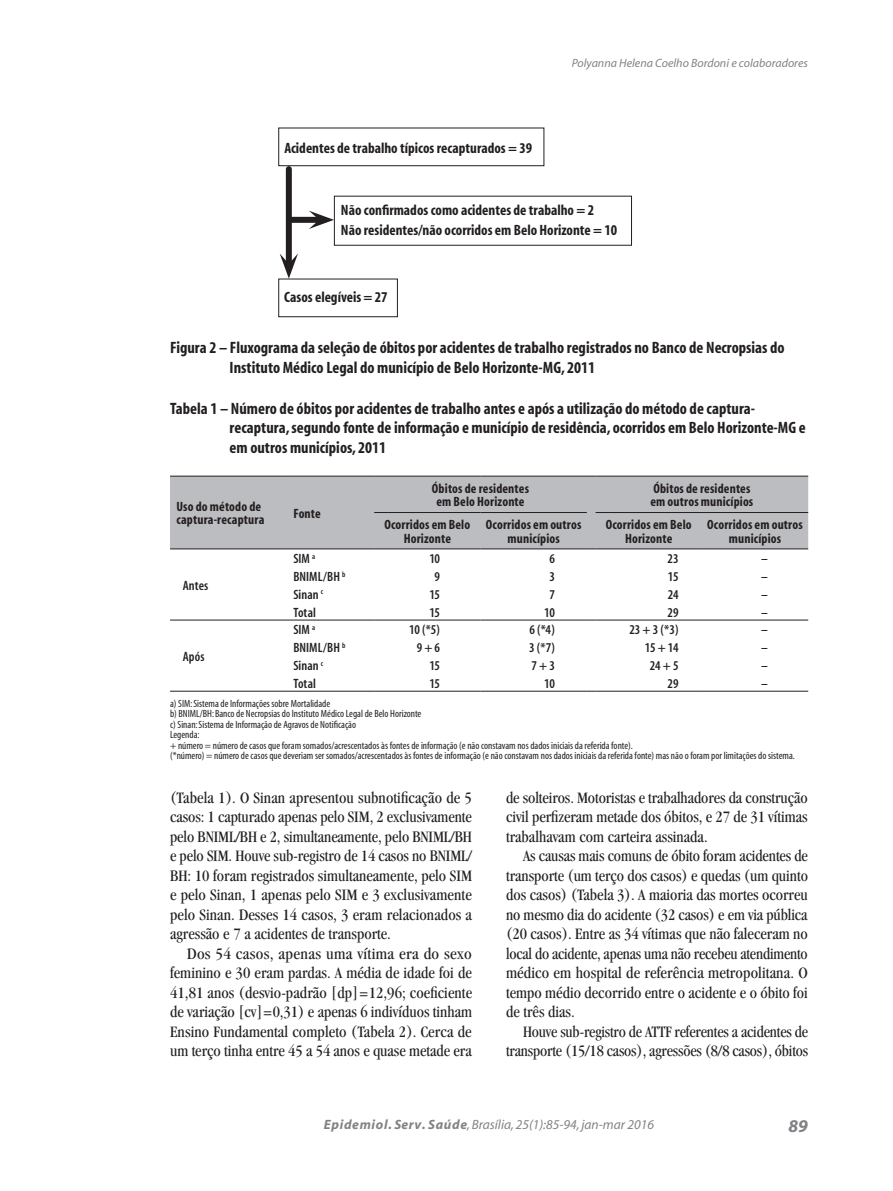
<style>
.page{position:relative;width:893px;height:1191px;background:#fff}
.page>*{position:absolute;margin:0;border:0;box-sizing:border-box;transform-origin:0 0}
.t1{font:italic 700 18px "Myriad";color:#808285}
.Texto_Corrido{font:condensed 16.5px/19.5px "Garamond";color:#231f20;text-align:justify}
.Titulo_da_tabela{font:700 condensed 16.5px/19.5px "Myriad";color:#231f20}
.Texto_Corrido-2{font:condensed 16.5px/19.5px "Garamond";color:#231f20;text-align:justify;scale:1.04 1}
.Titulo_da_tabela-2{font:700 condensed 15px "Myriad";color:#231f20}
.Garganta_Centralizad{font:700 condensed 13.5px/13.5px "Myriad";letter-spacing:.01em;color:#231f20;text-align:center}
.Tabela_Miolo_Dir{font:600 condensed 13.5px "Myriad";color:#231f20}
.t2{font:italic 13.5px "Myriad";color:#808285}
.Garganta_coluna_1{font:700 condensed 13.5px "Myriad";letter-spacing:.01em;color:#231f20}
.Tabela_coluna_1{font:600 condensed 13.5px "Myriad";letter-spacing:.005em;color:#231f20}
.Cab_Dir_Autores{font:italic 12px "Myriad";color:#808285}
.Observ__e_fontes_1{font:condensed 10.5px "Myriad";color:#231f20}
.s1{font-weight:700}
</style>
<div class="page">
<div style="left:170px;top:476px;width:115px;height:73px;background:#bcbdc0"></div>
<hr style="left:170px;top:476px;width:115px;height:1px;background:#231f20">
<hr style="left:170px;top:620px;width:115px;height:1px;background:#231f20">
<hr style="left:285px;top:620px;width:89px;height:1px;background:#231f20">
<hr style="left:374px;top:620px;width:106px;height:1px;background:#231f20">
<hr style="left:480px;top:620px;width:107px;height:1px;background:#231f20">
<hr style="left:596px;top:620px;width:106px;height:1px;background:#231f20">
<hr style="left:702px;top:620px;width:106px;height:1px;background:#231f20">
<hr style="left:170px;top:548px;width:115px;height:1px;background:#231f20">
<div style="left:285px;top:476px;width:523px;height:73px;background:#bcbdc0"></div>
<hr style="left:596px;top:548px;width:106px;height:1px;background:#231f20">
<hr style="left:702px;top:548px;width:106px;height:1px;background:#231f20">
<hr style="left:170px;top:691px;width:115px;height:1px;background:#231f20">
<hr style="left:285px;top:691px;width:89px;height:1px;background:#231f20">
<hr style="left:374px;top:691px;width:106px;height:1px;background:#231f20">
<hr style="left:480px;top:691px;width:107px;height:1px;background:#231f20">
<hr style="left:596px;top:691px;width:106px;height:1px;background:#231f20">
<hr style="left:702px;top:691px;width:106px;height:1px;background:#231f20">
<hr style="left:374px;top:512px;width:106px;height:1px;background:#231f20">
<hr style="left:480px;top:512px;width:107px;height:1px;background:#231f20">
<hr style="left:596px;top:512px;width:106px;height:1px;background:#231f20">
<hr style="left:702px;top:512px;width:106px;height:1px;background:#231f20">
<div style="left:278px;top:128px;width:266px;height:38px;border:1px solid #231f20"></div>
<div style="left:334px;top:196px;width:298px;height:50px;border:1px solid #231f20"></div>
<div style="left:278px;top:279px;width:120px;height:38px;border:1px solid #231f20"></div>
<div style="left:286px;top:169px;width:6px;height:95px;background:#231f20"></div>
<svg style="left:280px;top:253px;width:18px;height:26px"></svg>
<div style="left:289px;top:217px;width:30px;height:6px;background:#231f20"></div>
<svg style="left:309px;top:211px;width:25px;height:18px"></svg>
<p class="Titulo_da_tabela-2" style="left:284px;top:140px;width:249px">Acidentes de trabalho típicos recapturados = 39</p>
<p class="Cab_Dir_Autores" style="left:572px;top:57px;width:238px">Polyanna Helena Coelho Bordoni e colaboradores</p>
<p class="Titulo_da_tabela-2" style="left:341px;top:203px;width:255px">Não confirmados como acidentes de trabalho = 2</p>
<p class="Titulo_da_tabela-2" style="left:341px;top:222px;width:278px">Não residentes/não ocorridos em Belo Horizonte = 10</p>
<p class="Titulo_da_tabela-2" style="left:284px;top:289px;width:105px">Casos elegíveis = 27</p>
<p class="Titulo_da_tabela" style="left:230px;top:338px;width:557px;text-indent:-60px">Figura 2 – Fluxograma da seleção de óbitos por acidentes de trabalho registrados no Banco de Necropsias do<br>Instituto Médico Legal do município de Belo Horizonte-MG, 2011</p>
<p class="Titulo_da_tabela" style="left:230px;top:399px;width:578px;text-indent:-60px">Tabela 1 – Número de óbitos por acidentes de trabalho antes e após a utilização do método de captura&shy;recaptura, segundo fonte de informação e município de residência, ocorridos em Belo Horizonte-MG e em outros municípios, 2011</p>
<p class="Garganta_coluna_1" style="left:176px;top:499px;width:86px">Uso do método de</p>
<p class="Garganta_coluna_1" style="left:176px;top:513px;width:89px">captura-recaptura</p>
<p class="Tabela_coluna_1" style="left:183px;top:579px;width:27px">Antes</p>
<p class="Garganta_Centralizad" style="left:293px;top:507px;width:29px">Fonte</p>
<p class="Garganta_Centralizad" style="left:432px;top:482px;width:99px">Óbitos de residentes</p>
<p class="Garganta_Centralizad" style="left:436px;top:495px;width:90px">em Belo Horizonte</p>
<p class="Garganta_Centralizad" style="left:653px;top:482px;width:99px">Óbitos de residentes</p>
<p class="Garganta_Centralizad" style="left:650px;top:495px;width:104px">em outros municípios</p>
<p class="Garganta_Centralizad" style="left:384px;top:518px;width:87px">Ocorridos em Belo<br>Horizonte</p>
<p class="Garganta_Centralizad" style="left:486px;top:518px;width:97px">Ocorridos em outros municípios</p>
<p class="Garganta_Centralizad" style="left:606px;top:518px;width:87px">Ocorridos em Belo<br>Horizonte</p>
<p class="Garganta_Centralizad" style="left:707px;top:518px;width:97px">Ocorridos em outros municípios</p>
<p class="Tabela_Miolo_Dir" style="left:293px;top:552px;width:23px">SIM <sup>a</sup></p>
<p class="Tabela_Miolo_Dir" style="left:429px;top:552px;width:12px">10</p>
<p class="Tabela_Miolo_Dir" style="left:549px;top:552px;width:7px">6</p>
<p class="Tabela_Miolo_Dir" style="left:667px;top:552px;width:13px">23</p>
<p class="Tabela_Miolo_Dir" style="left:761px;top:552px;width:8px">–</p>
<p class="Tabela_Miolo_Dir" style="left:293px;top:570px;width:54px">BNIML/BH <sup>b</sup></p>
<p class="Tabela_Miolo_Dir" style="left:435px;top:570px;width:7px">9</p>
<p class="Tabela_Miolo_Dir" style="left:549px;top:570px;width:7px">3</p>
<p class="Tabela_Miolo_Dir" style="left:668px;top:570px;width:12px">15</p>
<p class="Tabela_Miolo_Dir" style="left:761px;top:570px;width:8px">–</p>
<p class="Tabela_Miolo_Dir" style="left:293px;top:587px;width:31px">Sinan <sup>c</sup></p>
<p class="Tabela_Miolo_Dir" style="left:430px;top:587px;width:12px">15</p>
<p class="Tabela_Miolo_Dir" style="left:549px;top:587px;width:7px">7</p>
<p class="Tabela_Miolo_Dir" style="left:668px;top:587px;width:12px">24</p>
<p class="Tabela_Miolo_Dir" style="left:761px;top:587px;width:8px">–</p>
<p class="Tabela_Miolo_Dir" style="left:293px;top:605px;width:24px">Total</p>
<p class="Tabela_Miolo_Dir" style="left:430px;top:605px;width:12px">15</p>
<p class="Tabela_Miolo_Dir" style="left:544px;top:605px;width:12px">10</p>
<p class="Tabela_Miolo_Dir" style="left:667px;top:605px;width:13px">29</p>
<p class="Tabela_Miolo_Dir" style="left:761px;top:605px;width:8px">–</p>
<p class="Tabela_Miolo_Dir" style="left:293px;top:623px;width:23px">SIM <sup>a</sup></p>
<p class="Tabela_Miolo_Dir" style="left:409px;top:623px;width:32px">10 (*5)</p>
<p class="Tabela_Miolo_Dir" style="left:529px;top:623px;width:27px">6 (*4)</p>
<p class="Tabela_Miolo_Dir" style="left:629px;top:623px;width:51px">23 + 3 (*3)</p>
<p class="Tabela_Miolo_Dir" style="left:761px;top:623px;width:8px">–</p>
<p class="Tabela_Miolo_Dir" style="left:293px;top:641px;width:54px">BNIML/BH <sup>b</sup></p>
<p class="Tabela_Miolo_Dir" style="left:417px;top:641px;width:25px">9 + 6</p>
<p class="Tabela_Miolo_Dir" style="left:529px;top:641px;width:27px">3 (*7)</p>
<p class="Tabela_Miolo_Dir" style="left:645px;top:641px;width:35px">15 + 14</p>
<p class="Tabela_Miolo_Dir" style="left:761px;top:641px;width:8px">–</p>
<p class="Tabela_Miolo_Dir" style="left:293px;top:659px;width:31px">Sinan <sup>c</sup></p>
<p class="Tabela_Miolo_Dir" style="left:430px;top:659px;width:12px">15</p>
<p class="Tabela_Miolo_Dir" style="left:532px;top:659px;width:25px">7 + 3</p>
<p class="Tabela_Miolo_Dir" style="left:650px;top:659px;width:30px">24 + 5</p>
<p class="Tabela_Miolo_Dir" style="left:761px;top:659px;width:8px">–</p>
<p class="Tabela_Miolo_Dir" style="left:293px;top:676px;width:24px">Total</p>
<p class="Tabela_Miolo_Dir" style="left:430px;top:676px;width:12px">15</p>
<p class="Tabela_Miolo_Dir" style="left:544px;top:676px;width:12px">10</p>
<p class="Tabela_Miolo_Dir" style="left:667px;top:676px;width:13px">29</p>
<p class="Tabela_Miolo_Dir" style="left:761px;top:676px;width:8px">–</p>
<p class="Observ__e_fontes_1" style="left:170px;top:698px;width:162px">a) SIM: Sistema de Informações sobre Mortalidade</p>
<p class="Observ__e_fontes_1" style="left:170px;top:708px;width:253px">b) BNIML/BH: Banco de Necropsias do Instituto Médico Legal de Belo Horizonte</p>
<p class="Observ__e_fontes_1" style="left:170px;top:719px;width:188px">c) Sinan: Sistema de Informação de Agravos de Notificação</p>
<p class="Observ__e_fontes_1" style="left:170px;top:729px;width:31px">Legenda:</p>
<p class="Observ__e_fontes_1" style="left:170px;top:740px;width:464px">+ número = número de casos que foram somados/acrescentados às fontes de informação (e não constavam nos dados iniciais da referida fonte).</p>
<p class="Observ__e_fontes_1" style="left:170px;top:750px;width:626px">(*número) = número de casos que deveriam ser somados/acrescentados às fontes de informação (e não constavam nos dados iniciais da referida fonte) mas não o foram por limitações do sistema.</p>
<p class="Tabela_coluna_1" style="left:183px;top:650px;width:23px">Após</p>
<p class="Texto_Corrido" style="left:170px;top:787px;width:303px">(Tabela 1). O Sinan apresentou subnotificação de 5 casos: 1 capturado apenas pelo SIM, 2 exclusivamente pelo BNIML/BH e 2, simultaneamente, pelo BNIML/BH e pelo SIM. Houve sub-registro de 14 casos no BNIML/ BH: 10 foram registrados simultaneamente, pelo SIM e pelo Sinan, 1 apenas pelo SIM e 3 exclusivamente pelo Sinan. Desses 14 casos, 3 eram relacionados a agressão e 7 a acidentes de transporte.</p>
<p class="Texto_Corrido-2" style="left:170px;top:943px;width:292px;text-indent:17px">Dos 54 casos, apenas uma vítima era do sexo feminino e 30 eram pardas. A média de idade foi de 41,81 anos (desvio-padrão [dp]=12,96; coeficiente de variação [cv]=0,31) e apenas 6 indivíduos tinham Ensino Fundamental completo (Tabela 2). Cerca de um terço tinha entre 45 a 54 anos e quase metade era</p>
<p class="Texto_Corrido" style="left:506px;top:787px;width:303px">de solteiros. Motoristas e trabalhadores da construção civil perfizeram metade dos óbitos, e 27 de 31 vítimas trabalhavam com carteira assinada.</p>
<p class="Texto_Corrido" style="left:506px;top:846px;width:303px;text-indent:17px">As causas mais comuns de óbito foram acidentes de transporte (um terço dos casos) e quedas (um quinto dos casos) (Tabela 3). A maioria das mortes ocorreu no mesmo dia do acidente (32 casos) e em via pública (20 casos). Entre as 34 vítimas que não faleceram no local do acidente, apenas uma não recebeu atendimento médico em hospital de referência metropolitana. O tempo médio decorrido entre o acidente e o óbito foi de três dias.</p>
<p class="Texto_Corrido" style="left:506px;top:1021px;width:304px;text-align:right">Houve sub-registro de ATTF referentes a acidentes de transporte (15/18 casos), agressões (8/8 casos), óbitos</p>
<p class="t2" style="left:324px;top:1117px;width:332px"><span class="s1">Epidemiol. Serv. Saúde</span>, Brasília, 25(1):85-94, jan-mar 2016</p>
<p class="t1" style="left:788px;top:1116px;width:21px">89</p>
</div>
